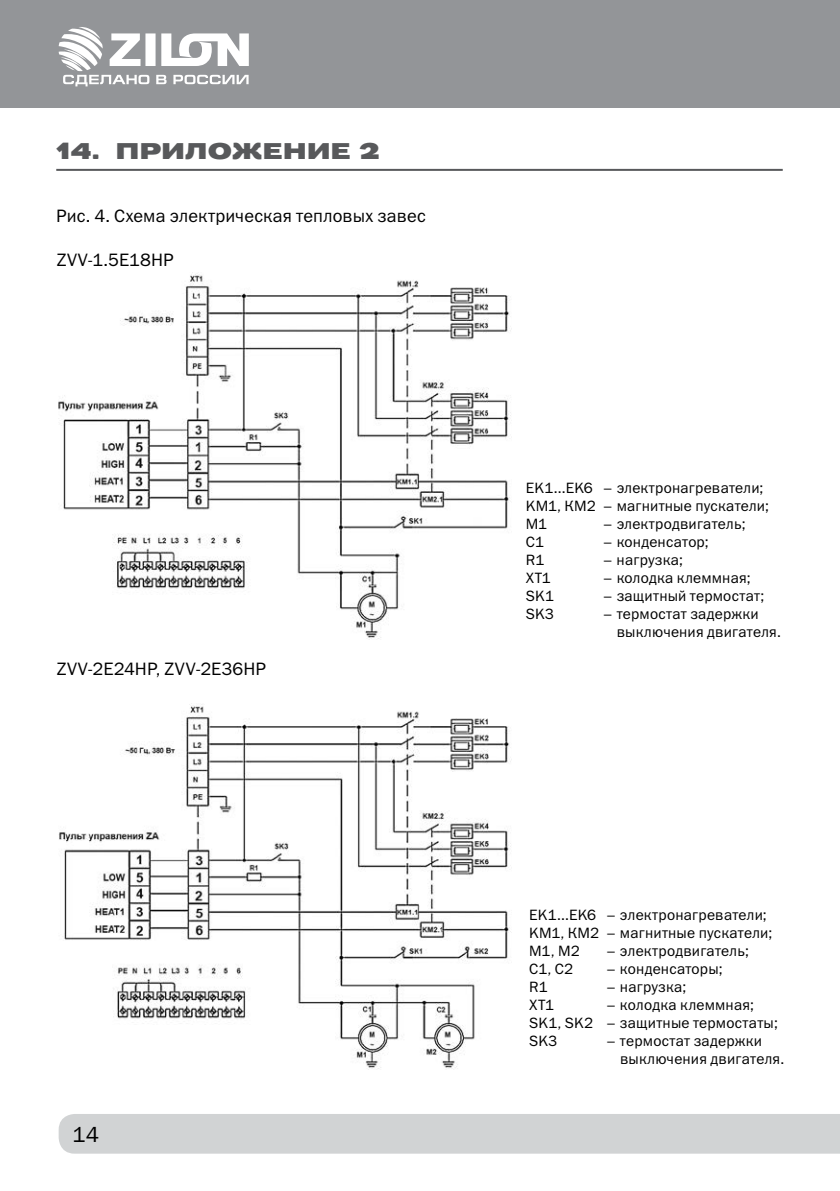
<style>
.page{position:relative;width:840px;height:1191px;background:#fff}
.page>*{position:absolute;margin:0;border:0;box-sizing:border-box;transform-origin:0 0}
.t1{font:24px "Pravda";letter-spacing:-.01em;color:#58595b}
.t2{font:22px "Franklin Gothic Book C";color:#000}
.t3{font:18px "Franklin Gothic Book C";letter-spacing:.01em;color:#000}
.t4{font:15px/18px "Franklin Gothic Book C";letter-spacing:.015em;color:#000}
</style>
<div class="page">
<div style="left:59px;top:1114px;width:780px;height:39px;background:#d1d3d4"></div>
<div style="left:0;top:0;width:839px;height:108px;background:#939598"></div>
<svg style="left:59px;top:27px;width:190px;height:59px"></svg>
<hr style="left:56px;top:169px;width:726px;height:2px;background:#58595b">
<img style="left:59px;top:704px;width:452px;height:365px">
<img style="left:58px;top:272px;width:453px;height:367px">
<h1 class="t1" style="left:56px;top:138px;width:325px">14. Приложение 2</h1>
<p class="t3" style="left:56px;top:206px;width:371px">Рис. 4. Схема электрическая тепловых завес</p>
<p class="t3" style="left:57px;top:250px;width:118px">ZVV-1.5E18HP</p>
<p class="t3" style="left:57px;top:659px;width:210px">ZVV-2E24HP, ZVV-2E36HP</p>
<h2 class="t2" style="left:73px;top:1122px;width:28px">14</h2>
<p class="t4" style="left:525px;top:478px;width:244px">EK1...EK6 – электронагреватели;<br>KM1, КМ2 – магнитные пускатели;<br>M1</p>
<p class="t4" style="left:602px;top:514px;width:144px">– электродвигатель;</p>
<p class="t4" style="left:525px;top:532px;width:20px">C1</p>
<p class="t4" style="left:602px;top:532px;width:108px">– конденсатор;</p>
<p class="t4" style="left:525px;top:550px;width:20px">R1</p>
<p class="t4" style="left:602px;top:550px;width:82px">– нагрузка;</p>
<p class="t4" style="left:525px;top:568px;width:27px">XT1</p>
<p class="t4" style="left:602px;top:568px;width:149px">– колодка клеммная;</p>
<p class="t4" style="left:525px;top:586px;width:30px">SK1</p>
<p class="t4" style="left:602px;top:586px;width:163px">– защитный термостат;</p>
<p class="t4" style="left:525px;top:604px;width:29px">SK3</p>
<p class="t4" style="left:616px;top:604px;width:166px;text-indent:-14px">– термостат задержки выключения двигателя.</p>
<p class="t4" style="left:529px;top:905px;width:244px">EK1...EK6 – электронагреватели;<br>KM1, КМ2 – магнитные пускатели;<br>M1, M2</p>
<p class="t4" style="left:605px;top:941px;width:144px">– электродвигатель;</p>
<p class="t4" style="left:529px;top:959px;width:45px">C1, C2</p>
<p class="t4" style="left:605px;top:959px;width:118px">– конденсаторы;</p>
<p class="t4" style="left:529px;top:977px;width:20px">R1</p>
<p class="t4" style="left:605px;top:977px;width:82px">– нагрузка;</p>
<p class="t4" style="left:529px;top:995px;width:27px">XT1</p>
<p class="t4" style="left:529px;top:995px;width:250px;text-indent:77px">– колодка клеммная;<br>SK1, SK2 – защитные термостаты;<br>SK3</p>
<p class="t4" style="left:619px;top:1031px;width:166px;text-indent:-14px">– термостат задержки выключения двигателя.</p>
</div>
